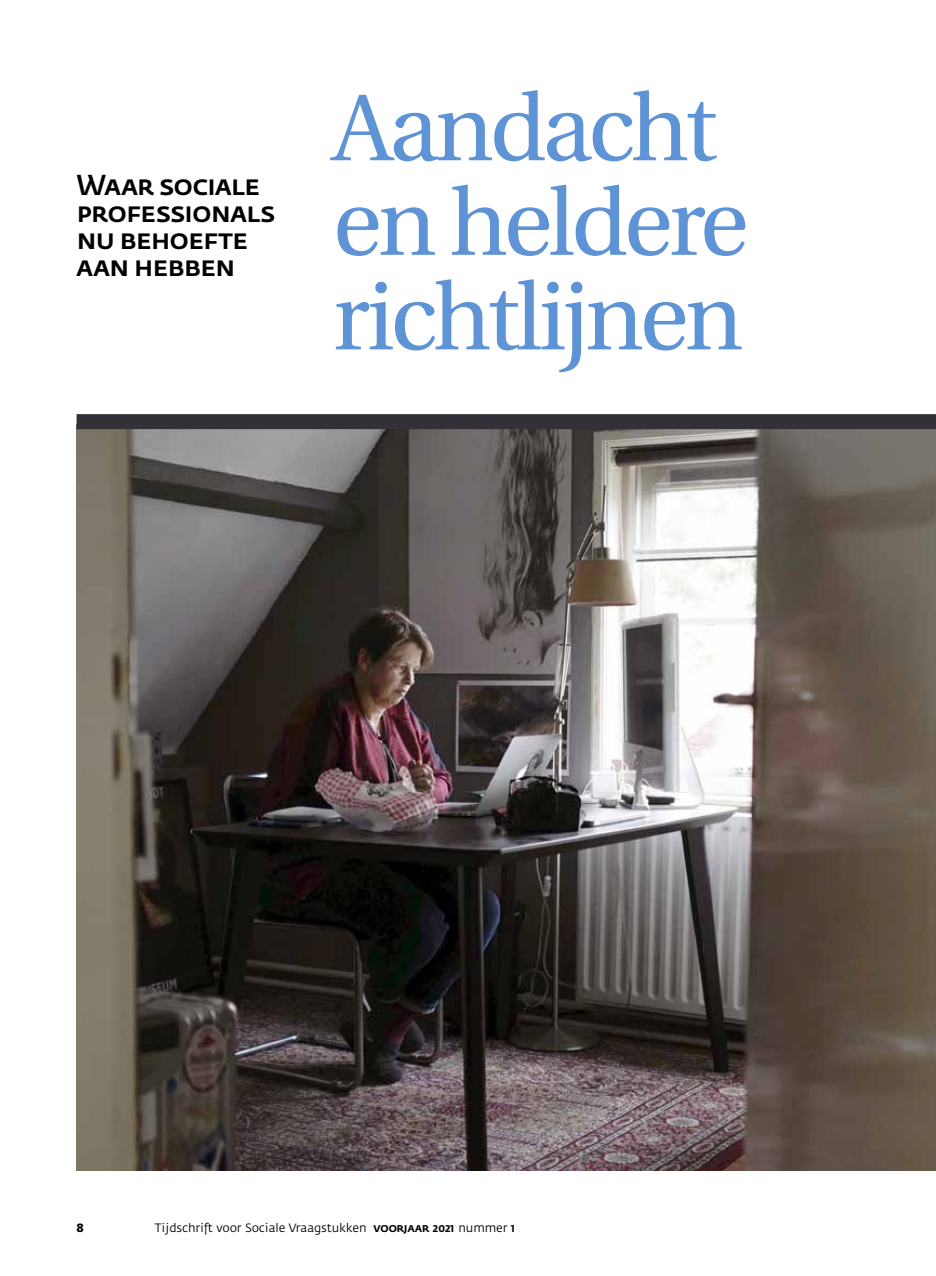
<style>
.page{position:relative;width:936px;height:1276px;background:#fff}
.page>*{position:absolute;margin:0;border:0;box-sizing:border-box;transform-origin:0 0}
.t1{font:94.5px/94.5px "Utopia";letter-spacing:-.04em;color:#5e93d5}
.t2{font:28.5px/27px "Fedra Sans Medium SC";letter-spacing:-.035em;color:#000}
.t3{font:12px "Fedra Sans";letter-spacing:-.01em;color:#000}
.t4{font:700 12px "Fedra Sans";color:#000}
.s1{font-weight:700;font-size:9.75px}
</style>
<div class="page">
<img style="left:77px;top:429px;width:858px;height:741px">
<div style="left:77px;top:414px;width:858px;height:15px;background:#333037"></div>
<h2 class="t2" style="left:77px;top:172px;width:200px">Waar sociale professionals nu behoefte aan hebben</h2>
<h1 class="t1" style="left:333px;top:83px;width:417px">Aandacht en heldere richtlijnen</h1>
<p class="t4" style="left:77px;top:1220px;width:9px">8</p>
<p class="t3" style="left:155px;top:1221px;width:361px">Tijdschrift voor Sociale Vraagstukken <span class="s1">VOORJAAR 2021</span> nummer <span class="s1">1</span></p>
</div>
